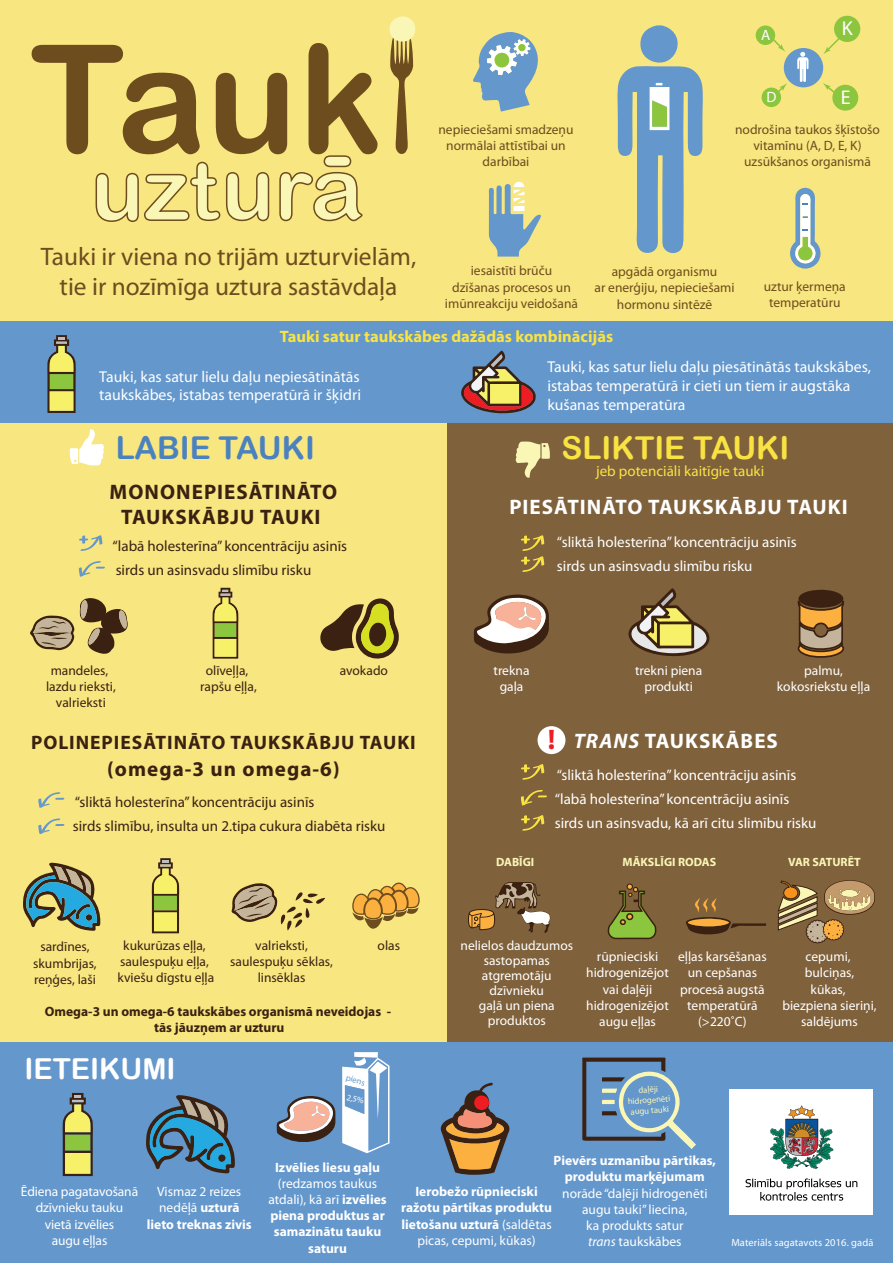
<style>
.page{position:relative;width:893px;height:1263px;background:#fff}
.page>*{position:absolute;margin:0;border:0;box-sizing:border-box;transform-origin:0 0}
.t1{font:31.5px "Arial Rounded MT Bold";color:#f9e343}
.t2{font:31.5px "Arial Rounded MT Bold";color:#4a81bf}
.t3{font:28.95px "Arial Rounded MT Bold";color:#fff}
.t4{font:700 28.35px "Myriad Pro";color:#ee1d23}
.t5{font:25.35px/30.5px "Myriad Pro";color:#6d4c1d;text-align:center}
.t6{font:700 21px/25.2px "Myriad Pro";letter-spacing:.05em;color:#3a2111;text-align:center}
.t7{font:700 21px "Myriad Pro";letter-spacing:.05em;color:#fff}
.t8{font:20.25px "Myriad Pro";color:#fff}
.t9{font:19.95px "Myriad Pro";color:#fff}
.t10{font:700 19.5px "Myriad Pro";letter-spacing:.05em;color:#3a2111}
.t11{font:700 16.5px "Myriad Pro";color:#f9e343}
.t12{font:15.75px/18.9px "Myriad Pro";color:#fff}
.t13{font:15px/24px "Myriad Pro";color:#fff}
.t14{font:15px/24px "Myriad Pro";color:#3a2111}
.t15{font:15px "Myriad Pro";color:#f9e343}
.t16{font:13.5px/16.2px "Myriad Pro";color:#fff;text-align:center}
.t17{font:700 13.5px/16.2px "Myriad Pro";color:#fff;text-align:center}
.t18{font:13.5px/16.2px "Myriad Pro";color:#6d4c1d;text-align:center}
.t19{font:13.5px/16.2px "Myriad Pro";color:#3a2111;text-align:center}
.t20{font:700 13.5px/16.2px "Myriad Pro";color:#3a2111;text-align:center}
.t21{font:700 12px "Myriad Pro";color:#faf7b6}
.t22{font:10.5px "Myriad Pro";letter-spacing:.01em;color:#fff}
.t23{font:8.7px/10.4px "Myriad Pro";color:#faf7b6;text-align:center}
.t24{font:8.7px "Myriad Pro";color:#6497cc}
.t25{font:8.7px "Myriad Pro";color:#fff}
.s1{font-style:italic}
.s2{font-weight:400}
</style>
<div class="page">
<div style="left:446px;top:422px;width:447px;height:624px;background:#7f613c"></div>
<div style="left:0;top:422px;width:447px;height:624px;background:#f8e680"></div>
<div style="left:0;top:0;width:893px;height:420px;background:#f8e680"></div>
<div style="left:0;top:1043px;width:893px;height:220px;background:#6497cc"></div>
<div style="left:0;top:322px;width:893px;height:101px;background:#6497cc"></div>
<svg style="left:32px;top:43px;width:345px;height:179px"></svg>
<svg style="left:390px;top:16px;width:25px;height:138px"></svg>
<div style="left:729px;top:1089px;width:143px;height:125px;background:#fff"></div>
<svg style="left:745px;top:1178px;width:112px;height:22px"></svg>
<img style="left:770px;top:1105px;width:63px;height:64px">
<svg style="left:489px;top:182px;width:52px;height:75px"></svg>
<svg style="left:617px;top:25px;width:86px;height:228px"></svg>
<svg style="left:473px;top:32px;width:65px;height:80px"></svg>
<svg style="left:790px;top:187px;width:31px;height:82px"></svg>
<svg style="left:320px;top:598px;width:79px;height:61px"></svg>
<svg style="left:23px;top:863px;width:77px;height:68px"></svg>
<svg style="left:146px;top:1095px;width:89px;height:78px"></svg>
<svg style="left:277px;top:1096px;width:58px;height:46px"></svg>
<div style="left:784px;top:48px;width:39px;height:39px;background:#6497cc;border-radius:50%"></div>
<svg style="left:774px;top:34px;width:11px;height:18px"></svg>
<svg style="left:823px;top:35px;width:20px;height:19px"></svg>
<svg style="left:823px;top:83px;width:18px;height:9px"></svg>
<svg style="left:777px;top:83px;width:10px;height:11px"></svg>
<div style="left:756px;top:26px;width:19px;height:19px;background:#8bc63e;border-radius:50%"></div>
<div style="left:834px;top:16px;width:26px;height:26px;background:#8bc63e;border-radius:50%"></div>
<div style="left:832px;top:85px;width:26px;height:26px;background:#8bc63e;border-radius:50%"></div>
<div style="left:762px;top:88px;width:19px;height:19px;background:#8bc63e;border-radius:50%"></div>
<svg style="left:797px;top:52px;width:12px;height:30px"></svg>
<svg style="left:441px;top:1083px;width:69px;height:92px"></svg>
<div style="left:474px;top:1095px;width:15px;height:15px;background:#ee1d23;border-radius:50%"></div>
<svg style="left:797px;top:590px;width:47px;height:68px;background:#8f6a3d"></svg>
<svg style="left:69px;top:429px;width:35px;height:36px"></svg>
<svg style="left:516px;top:441px;width:34px;height:37px"></svg>
<svg style="left:461px;top:351px;width:75px;height:63px"></svg>
<svg style="left:628px;top:588px;width:82px;height:68px"></svg>
<svg style="left:47px;top:335px;width:29px;height:78px;background:#9ca762"></svg>
<svg style="left:212px;top:588px;width:26px;height:71px;background:#b9b753"></svg>
<svg style="left:152px;top:858px;width:27px;height:75px;background:#b8b552"></svg>
<svg style="left:62px;top:1093px;width:31px;height:83px;background:#9ca661"></svg>
<svg style="left:582px;top:1057px;width:114px;height:92px"></svg>
<svg style="left:777px;top:880px;width:98px;height:63px"></svg>
<svg style="left:468px;top:882px;width:82px;height:51px"></svg>
<svg style="left:30px;top:598px;width:98px;height:56px"></svg>
<svg style="left:231px;top:883px;width:94px;height:47px"></svg>
<svg style="left:474px;top:594px;width:75px;height:60px"></svg>
<svg style="left:607px;top:883px;width:50px;height:57px"></svg>
<svg style="left:686px;top:898px;width:80px;height:37px"></svg>
<svg style="left:79px;top:561px;width:26px;height:16px"></svg>
<svg style="left:38px;top:792px;width:27px;height:16px"></svg>
<svg style="left:38px;top:818px;width:27px;height:16px"></svg>
<svg style="left:79px;top:535px;width:23px;height:16px"></svg>
<svg style="left:521px;top:790px;width:26px;height:16px"></svg>
<svg style="left:521px;top:764px;width:23px;height:16px"></svg>
<svg style="left:521px;top:815px;width:23px;height:16px"></svg>
<svg style="left:521px;top:535px;width:23px;height:37px"></svg>
<svg style="left:352px;top:882px;width:68px;height:47px"></svg>
<div style="left:538px;top:726px;width:27px;height:28px;background:#fff;border-radius:50%"></div>
<svg style="left:342px;top:1052px;width:48px;height:101px"></svg>
<p class="t13" style="left:761px;top:23px;width:11px">A</p>
<h3 class="t8" style="left:842px;top:16px;width:12px">K</h3>
<p class="t18" style="left:438px;top:121px;width:137px">nepieciešami smadzeņu normālai attīstībai un darbībai</p>
<p class="t13" style="left:767px;top:85px;width:11px">D</p>
<h3 class="t9" style="left:841px;top:85px;width:11px">E</h3>
<p class="t18" style="left:735px;top:121px;width:146px">nodrošina taukos šķīstošo vitamīnu (A, D, E, K) uzsūkšanos organismā</p>
<h3 class="t5" style="left:41px;top:240px;width:377px">Tauki ir viena no trijām uzturvielām, tie ir nozīmīga uztura sastāvdaļa</h3>
<p class="t11" style="left:280px;top:325px;width:335px">Tauki satur taukskābes dažādās kombinācijās</p>
<p class="t18" style="left:445px;top:262px;width:135px">iesaistīti brūču<br>dzīšanas procesos un imūnreakciju veidošanā</p>
<p class="t18" style="left:594px;top:263px;width:142px">apgādā organismu<br>ar enerģiju, nepieciešami hormonu sintēzē</p>
<p class="t18" style="left:764px;top:278px;width:83px">uztur ķermeņa temperatūru</p>
<p class="t12" style="left:99px;top:367px;width:263px">Tauki, kas satur lielu daļu nepiesātinātās taukskābes, istabas temperatūrā ir šķidri</p>
<p class="t12" style="left:547px;top:357px;width:325px">Tauki, kas satur lielu daļu piesātinātās taukskābes, istabas temperatūrā ir cieti un tiem ir augstāka kušanas temperatūra</p>
<h1 class="t2" style="left:116px;top:429px;width:200px">LABIE TAUKI</h1>
<h1 class="t1" style="left:562px;top:429px;width:229px">SLIKTIE TAUKI</h1>
<p class="t15" style="left:596px;top:461px;width:170px">jeb potenciāli kaitīgie tauki</p>
<h3 class="t6" style="left:110px;top:478px;width:229px">MONONEPIESĀTINĀTO<br>TAUKSKĀBJU TAUKI</h3>
<p class="t14" style="left:113px;top:533px;width:236px">“labā holesterīna” koncentrāciju asinīs sirds un asinsvadu slimību risku</p>
<p class="t19" style="left:46px;top:662px;width:71px">mandeles, lazdu rieksti, valrieksti</p>
<p class="t19" style="left:200px;top:662px;width:58px">olīveļļa, rapšu eļļa,</p>
<p class="t19" style="left:340px;top:662px;width:50px">avokado</p>
<h3 class="t10" style="left:31px;top:730px;width:386px">POLINEPIESĀTINĀTO TAUKSKĀBJU TAUKI</h3>
<h3 class="t6" style="left:107px;top:756px;width:234px">(omega-3 un omega-6)</h3>
<p class="t14" style="left:73px;top:790px;width:314px">“sliktā holesterīna” koncentrāciju asinīs<br>sirds slimību, insulta un 2.tipa cukura diabēta risku</p>
<h3 class="t7" style="left:509px;top:493px;width:340px">PIESĀTINĀTO TAUKSKĀBJU TAUKI</h3>
<p class="t13" style="left:557px;top:530px;width:241px">“sliktā holesterīna” koncentrāciju asinīs sirds un asinsvadu slimību risku</p>
<p class="t16" style="left:493px;top:662px;width:38px">trekna gaļa</p>
<h3 class="t4" style="left:548px;top:721px;width:9px">!</h3>
<p class="t16" style="left:635px;top:662px;width:69px">trekni piena produkti</p>
<p class="t16" style="left:777px;top:662px;width:95px">palmu, kokosriekstu eļļa</p>
<h3 class="t7" style="left:574px;top:727px;width:206px"><span class="s1">TRANS</span> TAUKSKĀBES</h3>
<p class="t13" style="left:555px;top:763px;width:263px">“sliktā holesterīna” koncentrāciju asinīs “labā holesterīna” koncentrāciju asinīs sirds un asinsvadu, kā arī citu slimību risku</p>
<p class="t21" style="left:496px;top:854px;width:40px">DABĪGI</p>
<p class="t21" style="left:623px;top:854px;width:95px">MĀKSLĪGI RODAS</p>
<p class="t21" style="left:788px;top:854px;width:74px">VAR SATURĒT</p>
<p class="t19" style="left:118px;top:937px;width:98px">kukurūzas eļļa, saulespuķu eļļa, kviešu dīgstu eļļa</p>
<p class="t16" style="left:782px;top:948px;width:96px">cepumi, bulciņas,<br>kūkas,<br>biezpiena sieriņi, saldējums</p>
<p class="t19" style="left:230px;top:937px;width:104px">valrieksti, saulespuķu sēklas, linsēklas</p>
<p class="t19" style="left:378px;top:937px;width:24px">olas</p>
<p class="t16" style="left:460px;top:938px;width:114px;line-height:15px">nelielos daudzumos sastopamas atgremotāju dzīvnieku<br>gaļā un piena produktos</p>
<p class="t16" style="left:586px;top:948px;width:84px">rūpnieciski hidrogenizējot vai daļēji hidrogenizējot augu eļļas</p>
<p class="t16" style="left:678px;top:948px;width:90px">eļļas karsēšanas un cepšanas procesā augstā temperatūrā (&gt;220˚C)</p>
<p class="t19" style="left:33px;top:938px;width:65px">sardīnes, skumbrijas, reņģes, laši</p>
<p class="t20" style="left:45px;top:1003px;width:348px">Omega-3 un omega-6 taukskābes organismā neveidojas - tās jāuzņem ar uzturu</p>
<h2 class="t3" style="left:24px;top:1051px;width:153px">IETEIKUMI</h2>
<p class="t16" style="left:21px;top:1183px;width:119px">Ēdiena pagatavošanā dzīvnieku tauku vietā izvēlies<br>augu eļļas</p>
<p class="t17" style="left:147px;top:1183px;width:106px"><span class="s2">Vismaz 2 reizes nedēļā</span> uzturā lieto treknas zivis</p>
<p class="t24" style="left:348px;top:1072px;width:21px;rotate:17deg">piens</p>
<p class="t25" style="left:348px;top:1092px;width:19px;rotate:13deg">2,5%</p>
<p class="t23" style="left:627px;top:1086px;width:44px;rotate:-4deg">daļēji hidrogenēti augu tauki</p>
<p class="t17" style="left:554px;top:1152px;width:164px">Pievērs uzmanību pārtikas, produktu marķējumam</p>
<p class="t16" style="left:562px;top:1185px;width:147px">norāde “daļēji hidrogenēti augu tauki” liecina,<br>ka produkts satur<br><span class="s1">trans</span> taukskābes</p>
<p class="t17" style="left:275px;top:1158px;width:107px">Izvēlies liesu gaļu</p>
<p class="t17" style="left:268px;top:1174px;width:120px"><span class="s2">(redzamos taukus atdali), kā arī</span> izvēlies piena produktus ar samazinātu tauku saturu</p>
<p class="t17" style="left:401px;top:1183px;width:153px">Ierobežo rūpnieciski ražotu pārtikas produktu lietošanu uzturā <span class="s2">(saldētas picas, cepumi, kūkas)</span></p>
<p class="t22" style="left:731px;top:1235px;width:144px">Materiāls sagatavots 2016. gadā</p>
</div>
